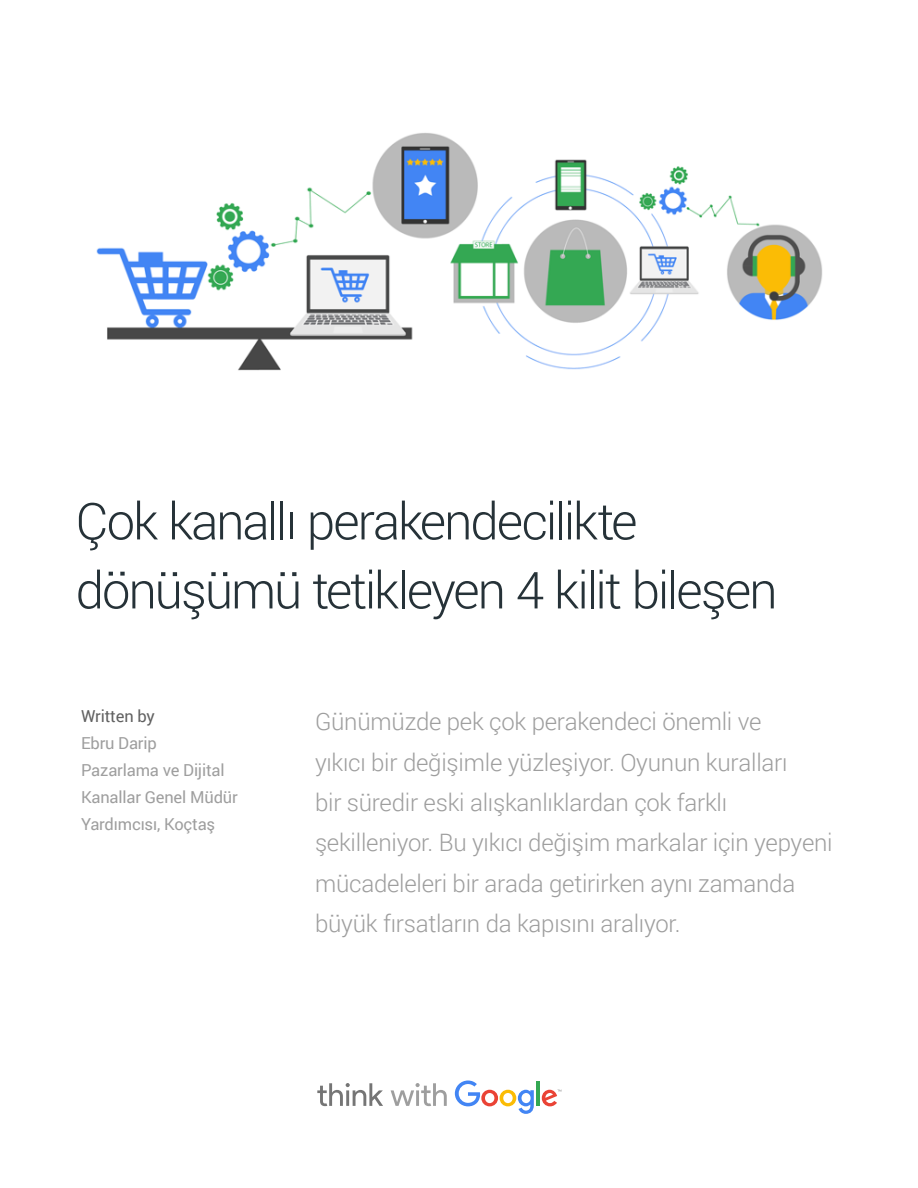
<style>
.page{position:relative;width:918px;height:1188px;background:#fff}
.page>*{position:absolute;margin:0;border:0;box-sizing:border-box;transform-origin:0 0}
.t1{font:300 51px/69px "Roboto";letter-spacing:-.04em;color:#263238}
.t2{font:300 24px/40.5px "Roboto";letter-spacing:-.01em;color:#9e9e9e}
.t3{font:16.5px/27px "Roboto";letter-spacing:-.01em;color:#9e9e9e}
.t4{font:16.5px "Roboto";letter-spacing:-.01em;color:#616161}
</style>
<div class="page">
<svg style="left:317px;top:1083px;width:66px;height:23px"></svg>
<svg style="left:391px;top:1083px;width:56px;height:23px"></svg>
<svg style="left:455px;top:1081px;width:79px;height:33px"></svg>
<hr style="left:536px;top:1081px;width:4px;height:25px;background:#34a853">
<svg style="left:542px;top:1090px;width:19px;height:16px"></svg>
<img style="left:96px;top:133px;width:727px;height:238px">
<h1 class="t1" style="left:76px;top:485px;width:704px">Çok kanallı perakendecilikte dönüşümü tetikleyen 4 kilit bileşen</h1>
<p class="t4" style="left:81px;top:705px;width:75px">Written by</p>
<p class="t3" style="left:81px;top:729px;width:158px">Ebru Darip<br>Pazarlama ve Dijital<br>Kanallar Genel Müdür<br>Yardımcısı, Koçtaş</p>
<p class="t2" style="left:315px;top:700px;width:519px">Günümüzde pek çok perakendeci önemli ve<br>yıkıcı bir değişimle yüzleşiyor. Oyunun kuralları<br>bir süredir eski alışkanlıklardan çok farklı şekilleniyor. Bu yıkıcı değişim markalar için yepyeni mücadeleleri bir arada getirirken aynı zamanda büyük fırsatların da kapısını aralıyor.</p>
</div>
